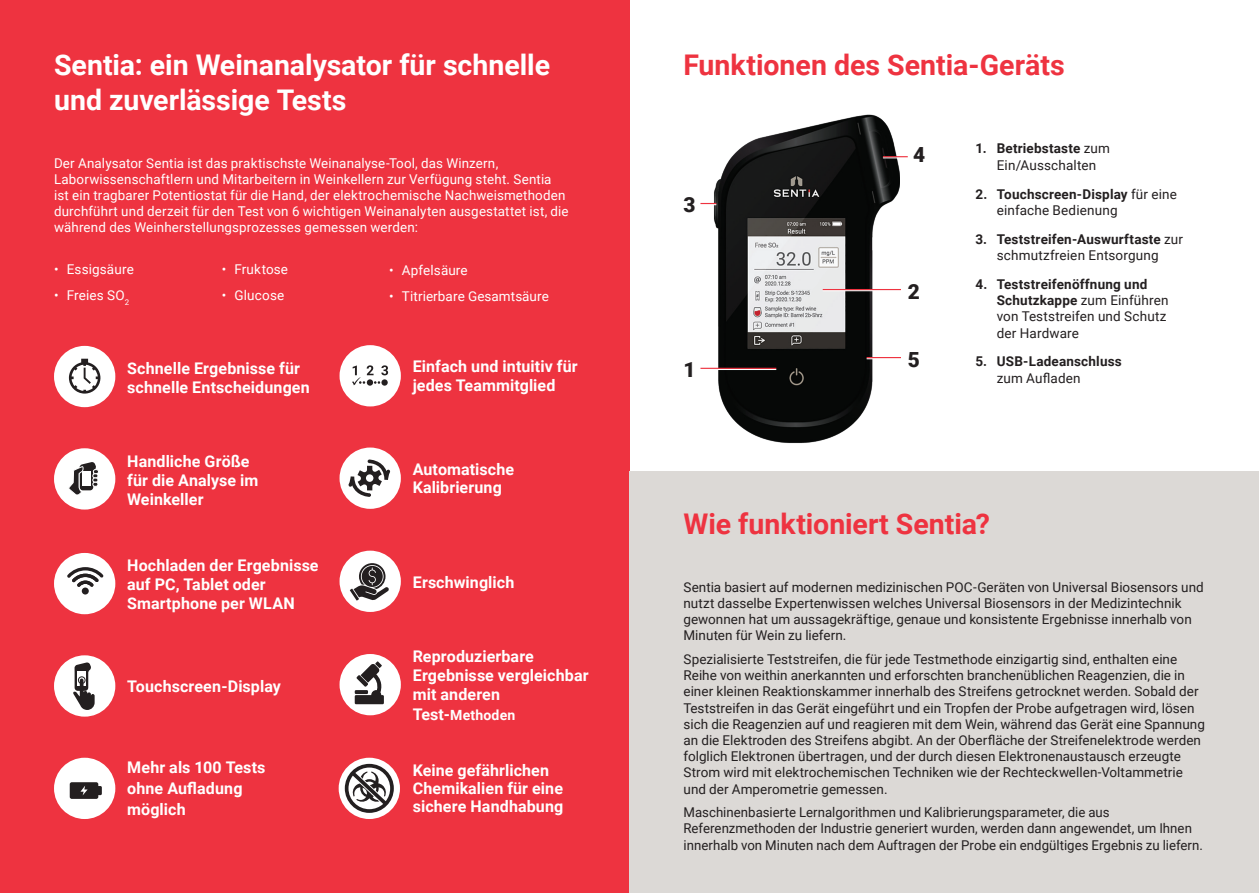
<style>
.page{position:relative;width:1259px;height:893px;background:#fff}
.page>*{position:absolute;margin:0;border:0;box-sizing:border-box;transform-origin:0 0}
.t1{font:700 28.5px/34.2px "Roboto";color:#fff}
.t2{font:700 28.5px "Roboto";color:#ee3340}
.t3{font:900 20.85px "Roboto";color:#231f20}
.t4{font:700 16.05px/19.2px "Roboto";letter-spacing:.005em;color:#fff}
.t5{font:700 14.1px "Roboto";letter-spacing:.015em;color:#fff}
.t6{font:13.5px/16.2px "Roboto";color:#231f20}
.t7{font:13.5px/16.2px "Roboto";letter-spacing:.01em;color:#fff}
.t8{font:700 13.5px/16.2px "Roboto";letter-spacing:.015em;color:#231f20;text-align:center}
.s1{font-style:inherit}
.s2{font-size:16.05px}
.s3{font-weight:700}
.s4{font-weight:400}
</style>
<div class="page">
<div style="left:0;top:0;width:629px;height:893px;background:#ee3340"></div>
<div style="left:54px;top:346px;width:61px;height:61px;background:#fff;border-radius:50%"></div>
<div style="left:54px;top:448px;width:61px;height:62px;background:#fff;border-radius:50%"></div>
<div style="left:54px;top:553px;width:61px;height:61px;background:#fff;border-radius:50%"></div>
<div style="left:54px;top:655px;width:61px;height:62px;background:#fff;border-radius:50%"></div>
<div style="left:54px;top:758px;width:61px;height:61px;background:#fff;border-radius:50%"></div>
<div style="left:339px;top:758px;width:61px;height:61px;background:#fff;border-radius:50%"></div>
<div style="left:339px;top:345px;width:62px;height:61px;background:#fff;border-radius:50%"></div>
<div style="left:339px;top:448px;width:62px;height:61px;background:#fff;border-radius:50%"></div>
<div style="left:339px;top:551px;width:62px;height:61px;background:#fff;border-radius:50%"></div>
<div style="left:339px;top:654px;width:62px;height:61px;background:#fff;border-radius:50%"></div>
<svg style="left:69px;top:462px;width:30px;height:33px"></svg>
<svg style="left:67px;top:567px;width:36px;height:20px"></svg>
<div style="left:82px;top:587px;width:7px;height:7px;background:#231f20;border-radius:50%"></div>
<svg style="left:68px;top:658px;width:31px;height:52px"></svg>
<div style="left:78px;top:676px;width:8px;height:8px;border:1px solid #231f20;border-radius:50%"></div>
<svg style="left:352px;top:365px;width:36px;height:20px"></svg>
<svg style="left:70px;top:782px;width:32px;height:17px"></svg>
<svg style="left:348px;top:459px;width:42px;height:38px"></svg>
<svg style="left:355px;top:661px;width:29px;height:43px"></svg>
<svg style="left:345px;top:764px;width:49px;height:49px"></svg>
<svg style="left:69px;top:359px;width:31px;height:35px"></svg>
<svg style="left:350px;top:563px;width:39px;height:38px"></svg>
<div style="left:629px;top:472px;width:630px;height:421px;background:#dcd9d6"></div>
<img style="left:709px;top:114px;width:190px;height:330px">
<hr style="left:700px;top:369px;width:76px;height:1px;background:#fff">
<hr style="left:822px;top:290px;width:79px;height:1px;background:#fff">
<hr style="left:866px;top:358px;width:35px;height:1px;background:#fff">
<hr style="left:700px;top:368px;width:76px;height:1px;background:#ee3340">
<svg style="left:883px;top:156px;width:24px;height:2px"></svg>
<svg style="left:700px;top:203px;width:16px;height:2px"></svg>
<hr style="left:822px;top:289px;width:79px;height:1px;background:#ee3340">
<hr style="left:866px;top:357px;width:35px;height:1px;background:#ee3340">
<h1 class="t1" style="left:54px;top:47px;width:497px">Sentia: ein Weinanalysator für schnelle und zuverlässige Tests</h1>
<p class="t7" style="left:54px;top:154px;width:516px">Der Analysator Sentia ist das praktischste Weinanalyse-Tool, das Winzern, Laborwissenschaftlern und Mitarbeitern in Weinkellern zur Verfügung steht. Sentia ist ein tragbarer Potentiostat für die Hand, der elektrochemische Nachweismethoden durchführt und derzeit für den Test von 6 wichtigen Weinanalyten ausgestattet ist, die während des Weinherstellungsprozesses gemessen werden:</p>
<p class="t7" style="left:54px;top:261px;width:81px">• Essigsäure</p>
<p class="t7" style="left:54px;top:287px;width:77px">• Freies SO<sub>2</sub></p>
<p class="t7" style="left:222px;top:261px;width:68px">• Fruktose</p>
<p class="t7" style="left:222px;top:287px;width:64px">• Glucose</p>
<p class="t7" style="left:389px;top:261px;width:80px">• Apfelsäure</p>
<p class="t7" style="left:389px;top:287px;width:161px">• Titrierbare <span class="s1">Gesamtsäure</span></p>
<p class="t4" style="left:127px;top:358px;width:184px">Schnelle Ergebnisse für schnelle Entscheidungen</p>
<p class="t4" style="left:127px;top:451px;width:133px">Handliche Größe für die Analyse im<br>Weinkeller</p>
<p class="t4" style="left:127px;top:555px;width:193px">Hochladen der Ergebnisse auf PC, Tablet oder<br>Smartphone per WLAN</p>
<p class="t4" style="left:127px;top:676px;width:155px">Touchscreen-Display</p>
<p class="t4" style="left:127px;top:756px;width:140px;line-height:21px">Mehr als 100 Tests ohne Aufladung möglich</p>
<p class="t4" style="left:413px;top:356px;width:166px">Einfach und intuitiv für jedes Teammitglied</p>
<p class="t4" style="left:413px;top:459px;width:103px;line-height:18px">Automatische<br>Kalibrierung</p>
<p class="t4" style="left:413px;top:572px;width:103px">Erschwinglich</p>
<p class="t4" style="left:413px;top:646px;width:177px">Reproduzierbare<br>Ergebnisse vergleichbar mit anderen</p>
<p class="t5" style="left:413px;top:705px;width:104px"><span class="s2">Test-</span>Methoden</p>
<p class="t4" style="left:413px;top:761px;width:152px;line-height:18px">Keine gefährlichen<br>Chemikalien für eine sichere Handhabung</p>
<h1 class="t2" style="left:683px;top:45px;width:383px">Funktionen des Sentia-Geräts</h1>
<h2 class="t3" style="left:683px;top:190px;width:14px">3</h2>
<h2 class="t3" style="left:683px;top:355px;width:14px">1</h2>
<h2 class="t3" style="left:913px;top:140px;width:14px">4</h2>
<h2 class="t3" style="left:907px;top:277px;width:14px">2</h2>
<h2 class="t3" style="left:907px;top:345px;width:14px">5</h2>
<p class="t6" style="left:975px;top:140px;width:136px;text-align:center"><span class="s3">1. Betriebstaste</span> zum<br>Ein/Ausschalten</p>
<p class="t6" style="left:996px;top:185px;width:182px;text-indent:-21px"><span class="s3">2. Touchscreen-Display</span> für eine einfache Bedienung</p>
<p class="t8" style="left:975px;top:230px;width:209px">3. Teststreifen-Auswurftaste <span class="s4">zur schmutzfreien Entsorgung</span></p>
<p class="t6" style="left:996px;top:275px;width:173px;text-indent:-21px"><span class="s3">4. Teststreifenöffnung und<br>Schutzkappe</span> zum Einführen von Teststreifen und Schutz der Hardware</p>
<p class="t8" style="left:975px;top:353px;width:148px">5. USB-Ladeanschluss</p>
<p class="t6" style="left:996px;top:369px;width:85px">zum Aufladen</p>
<h1 class="t2" style="left:683px;top:504px;width:308px">Wie funktioniert Sentia?</h1>
<p class="t6" style="left:683px;top:578px;width:522px">Sentia basiert auf modernen medizinischen POC-Geräten von Universal Biosensors und nutzt dasselbe Expertenwissen welches Universal Biosensors in der Medizintechnik gewonnen hat um aussagekräftige, genaue und konsistente Ergebnisse innerhalb von Minuten für Wein zu liefern.</p>
<p class="t6" style="left:683px;top:650px;width:523px">Spezialisierte Teststreifen, die für jede Testmethode einzigartig sind, enthalten eine Reihe von weithin anerkannten und erforschten branchenüblichen Reagenzien, die in einer kleinen Reaktionskammer innerhalb des Streifens getrocknet werden. Sobald der Teststreifen in das Gerät eingeführt und ein Tropfen der Probe aufgetragen wird, lösen sich die Reagenzien auf und reagieren mit dem Wein, während das Gerät eine Spannung an die Elektroden des Streifens abgibt. An der Oberfläche der Streifenelektrode werden folglich Elektronen übertragen, und der durch diesen Elektronenaustausch erzeugte Strom wird mit elektrochemischen Techniken wie der Rechteckwellen-Voltammetrie und der Amperometrie gemessen.</p>
<p class="t6" style="left:683px;top:804px;width:521px">Maschinenbasierte Lernalgorithmen und Kalibrierungsparameter, die aus<br>Referenzmethoden der Industrie generiert wurden, werden dann angewendet, um Ihnen innerhalb von Minuten nach dem Auftragen der Probe ein endgültiges Ergebnis zu liefern.</p>
</div>
